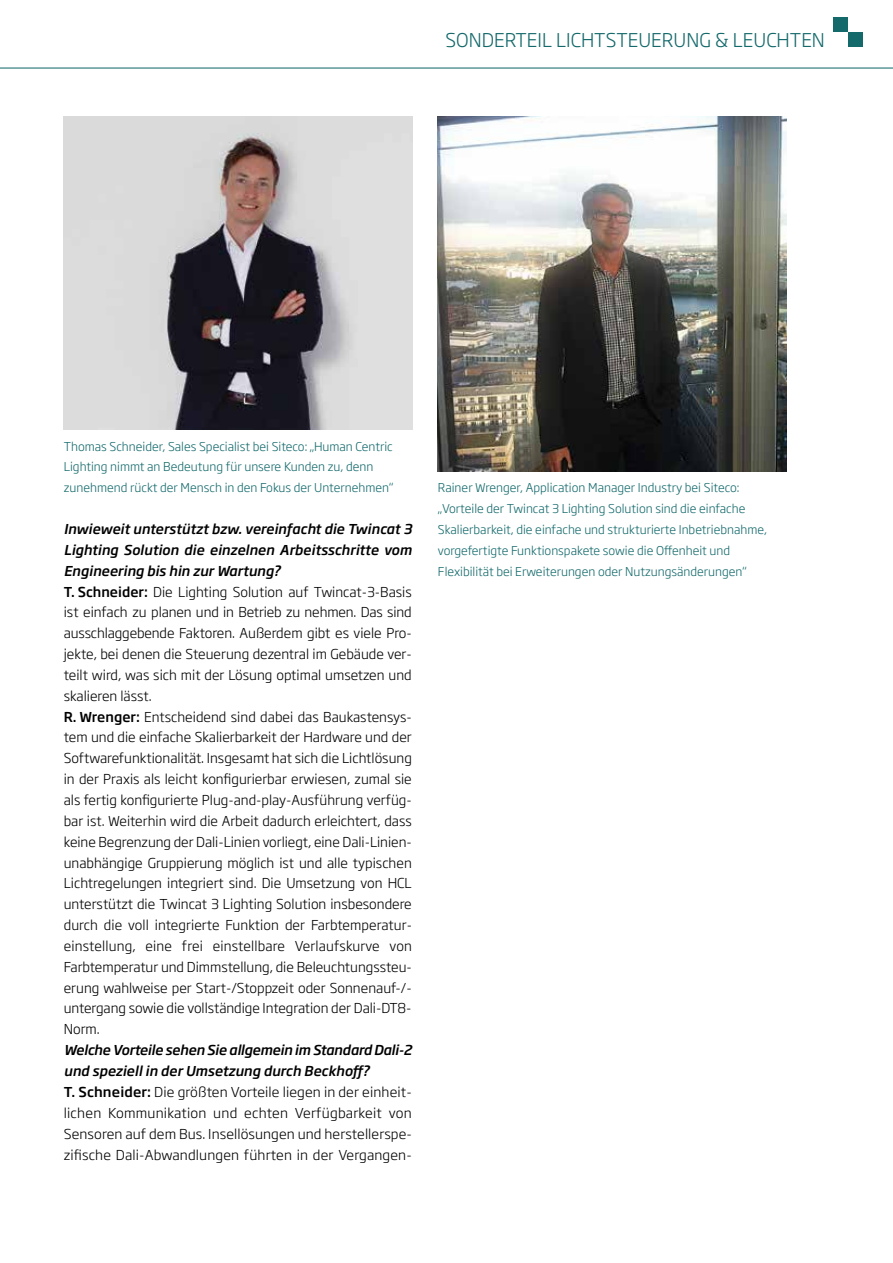
<style>
.page{position:relative;width:893px;height:1263px;background:#fff}
.page>*{position:absolute;margin:0;border:0;box-sizing:border-box;transform-origin:0 0}
.t1{font:300 18.75px "Soho Gothic Pro";color:#14696b}
.t2{font:300 13.5px/20.9px "Soho Gothic Pro";color:#000}
.t3{font:300 12px/20.9px "Soho Gothic Pro";color:#14696b}
.s1{font-weight:500;font-style:italic}
.s2{font-weight:500}
</style>
<div class="page">
<div style="left:833px;top:17px;width:15px;height:15px;background:#14696b"></div>
<div style="left:848px;top:32px;width:15px;height:15px;background:#14696b"></div>
<hr style="left:0;top:68px;width:893px;height:1px;background:#14696b">
<img style="left:64px;top:117px;width:348px;height:313px">
<img style="left:438px;top:117px;width:349px;height:354px">
<h1 class="t1" style="left:445px;top:25px;width:381px">SONDERTEIL LICHTSTEUERUNG &amp; LEUCHTEN</h1>
<p class="t3" style="left:64px;top:435px;width:331px">Thomas Schneider, Sales Specialist bei Siteco: „Human Centric<br>Lighting nimmt an Bedeutung für unsere Kunden zu, denn zunehmend rückt der Mensch in den Fokus der Unternehmen“</p>
<p class="t2" style="left:64px;top:518px;width:350px"><span class="s1">Inwieweit unterstützt bzw. vereinfacht die Twincat 3<br>Lighting Solution die einzelnen Arbeitsschritte vom Engineering bis hin zur Wartung?<br></span><span class="s2">T. Schneider:</span> Die Lighting Solution auf Twincat-3-Basis ist einfach zu planen und in Betrieb zu nehmen. Das sind ausschlaggebende Faktoren. Außerdem gibt es viele Pro&shy;jekte, bei denen die Steuerung dezentral im Gebäude ver&shy;teilt wird, was sich mit der Lösung optimal umsetzen und skalieren lässt.<br><span class="s2">R. Wrenger:</span> Entscheidend sind dabei das Baukastensys&shy;tem und die einfache Skalierbarkeit der Hardware und der Softwarefunktionalität. Insgesamt hat sich die Lichtlösung in der Praxis als leicht konfigurierbar erwiesen, zumal sie als fertig konfigurierte Plug-and-play-Ausführung verfüg&shy;bar ist. Weiterhin wird die Arbeit dadurch erleichtert, dass keine Begrenzung der Dali-Linien vorliegt, eine Dali-Linien&shy;unabhängige Gruppierung möglich ist und alle typischen Lichtregelungen integriert sind. Die Umsetzung von HCL unterstützt die Twincat 3 Lighting Solution insbesondere durch die voll integrierte Funktion der Farbtemperatur&shy;einstellung, eine frei einstellbare Verlaufskurve von Farbtemperatur und Dimmstellung, die Beleuchtungssteu&shy;erung wahlweise per Start-/Stoppzeit oder Sonnenauf-/- untergang sowie die vollständige Integration der Dali-DT8- Norm.</p>
<p class="t2" style="left:64px;top:1039px;width:350px"><span class="s1">Welche Vorteile sehen Sie allgemein im Standard Dali-2 und speziell in der Umsetzung durch Beckhoff?<br></span><span class="s2">T. Schneider:</span> Die größten Vorteile liegen in der einheit&shy;lichen Kommunikation und echten Verfügbarkeit von Sensoren auf dem Bus. Insellösungen und herstellerspe&shy;zifische Dali-Abwandlungen führten in der Vergangen-</p>
<p class="t3" style="left:438px;top:477px;width:331px">Rainer Wrenger, Application Manager Industry bei Siteco: „Vorteile der Twincat 3 Lighting Solution sind die einfache Skalierbarkeit, die einfache und strukturierte Inbetriebnahme, vorgefertigte Funktionspakete sowie die Offenheit und Flexibilität bei Erweiterungen oder Nutzungsänderungen“</p>
</div>
